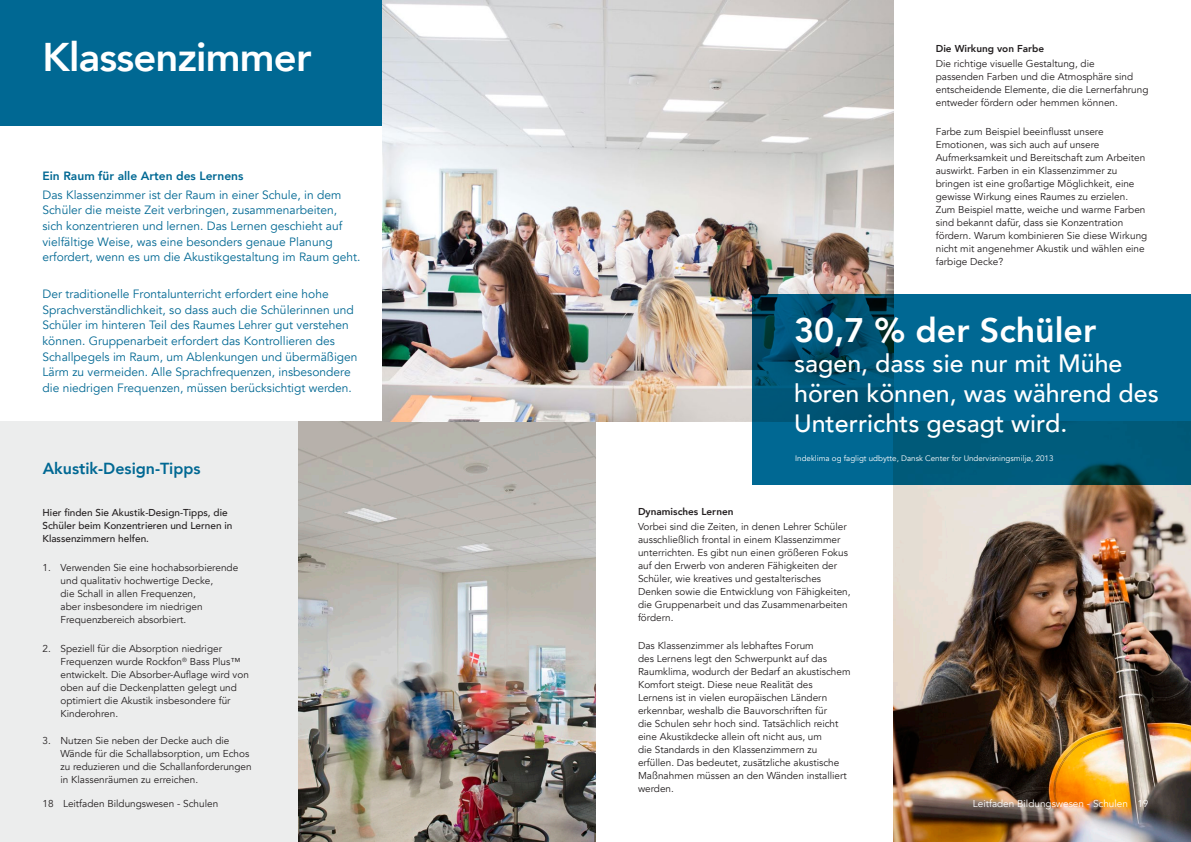
<style>
.page{position:relative;width:1191px;height:842px;background:#fff}
.page>*{position:absolute;margin:0;border:0;box-sizing:border-box;transform-origin:0 0}
.t1{font:800 40px "Avenir";letter-spacing:-.02em;color:#fff}
.t2{font:800 34px "Avenir";color:#fff}
.t3{font:500 25px/30px "Avenir";color:#fff}
.t4{font:800 16px "Avenir";color:#006893}
.t5{font:12px/15.6px "Avenir";color:#006893}
.t6{font:800 12px "Avenir";color:#006893}
.t7{font:10px/13px "Avenir";color:#231f20}
.t8{font:500 10px/13px "Avenir";color:#231f20}
.t9{font:800 10px "Avenir";color:#231f20}
.t10{font:10px "Avenir";color:#fff}
.t11{font:8px "Avenir";color:#fff}
</style>
<div class="page">
<img style="left:298px;top:421px;width:297px;height:421px">
<div style="left:0;top:421px;width:298px;height:421px;background:#eceded"></div>
<div style="left:0;top:0;width:404px;height:126px;background:#006893"></div>
<img style="left:383px;top:0;width:510px;height:421px">
<img style="left:893px;top:485px;width:298px;height:357px">
<svg style="left:752px;top:295px;width:439px;height:190px;background:#005e83"></svg>
<h1 class="t1" style="left:43px;top:26px;width:270px">Klassenzimmer</h1>
<p class="t6" style="left:43px;top:167px;width:202px">Ein Raum für alle Arten des Lernens</p>
<p class="t5" style="left:43px;top:187px;width:319px">Das Klassenzimmer ist der Raum in einer Schule, in dem Schüler die meiste Zeit verbringen, zusammenarbeiten, sich konzentrieren und lernen. Das Lernen geschieht auf vielfältige Weise, was eine besonders genaue Planung erfordert, wenn es um die Akustikgestaltung im Raum geht.</p>
<p class="t5" style="left:43px;top:286px;width:316px">Der traditionelle Frontalunterricht erfordert eine hohe Sprachverständlichkeit, so dass auch die Schülerinnen und Schüler im hinteren Teil des Raumes Lehrer gut verstehen können. Gruppenarbeit erfordert das Kontrollieren des Schallpegels im Raum, um Ablenkungen und übermäßigen Lärm zu vermeiden. Alle Sprachfrequenzen, insbesondere die niedrigen Frequenzen, müssen berücksichtigt werden.</p>
<h3 class="t4" style="left:43px;top:456px;width:159px">Akustik-Design-Tipps</h3>
<p class="t9" style="left:935px;top:41px;width:110px">Die Wirkung von Farbe</p>
<p class="t7" style="left:935px;top:57px;width:214px">Die richtige visuelle Gestaltung, die<br>passenden Farben und die Atmosphäre sind entscheidende Elemente, die die Lernerfahrung entweder fördern oder hemmen können.</p>
<p class="t7" style="left:935px;top:125px;width:213px">Farbe zum Beispiel beeinflusst unsere Emotionen, was sich auch auf unsere Aufmerksamkeit und Bereitschaft zum Arbeiten auswirkt. Farben in ein Klassenzimmer zu bringen ist eine großartige Möglichkeit, eine gewisse Wirkung eines Raumes zu erzielen.<br>Zum Beispiel matte, weiche und warme Farben sind bekannt dafür, dass sie Konzentration fördern. Warum kombinieren Sie diese Wirkung nicht mit angenehmer Akustik und wählen eine farbige Decke?</p>
<h2 class="t2" style="left:794px;top:303px;width:304px">30,7 % der Schüler</h2>
<h3 class="t3" style="left:794px;top:347px;width:366px">sagen, dass sie nur mit Mühe hören können, was während des<br>Unterrichts gesagt wird.</h3>
<p class="t11" style="left:795px;top:454px;width:260px">Indeklima og fagligt udbytte, Dansk Center for Undervisningsmiljø, 2013</p>
<p class="t9" style="left:638px;top:504px;width:97px">Dynamisches Lernen</p>
<p class="t7" style="left:638px;top:520px;width:214px">Vorbei sind die Zeiten, in denen Lehrer Schüler ausschließlich frontal in einem Klassenzimmer unterrichten. Es gibt nun einen größeren Fokus auf den Erwerb von anderen Fähigkeiten der Schüler, wie kreatives und gestalterisches Denken sowie die Entwicklung von Fähigkeiten, die Gruppenarbeit und das Zusammenarbeiten fördern.</p>
<p class="t7" style="left:638px;top:640px;width:214px">Das Klassenzimmer als lebhaftes Forum<br>des Lernens legt den Schwerpunkt auf das Raumklima, wodurch der Bedarf an akustischem Komfort steigt. Diese neue Realität des<br>Lernens ist in vielen europäischen Ländern erkennbar, weshalb die Bauvorschriften für<br>die Schulen sehr hoch sind. Tatsächlich reicht eine Akustikdecke allein oft nicht aus, um<br>die Standards in den Klassenzimmern zu erfüllen. Das bedeutet, zusätzliche akustische Maßnahmen müssen an den Wänden installiert werden.</p>
<p class="t8" style="left:43px;top:506px;width:191px">Hier finden Sie Akustik-Design-Tipps, die<br>Schüler beim Konzentrieren und Lernen in<br>Klassenzimmern helfen.</p>
<p class="t7" style="left:61px;top:561px;width:179px;text-indent:-18px">1. Verwenden Sie eine hochabsorbierende und qualitativ hochwertige Decke,<br>die Schall in allen Frequenzen,<br>aber insbesondere im niedrigen Frequenzbereich absorbiert.</p>
<p class="t7" style="left:61px;top:642px;width:190px;text-indent:-18px">2. Speziell für die Absorption niedriger Frequenzen wurde Rockfon<sup>®</sup> Bass Plus™ entwickelt. Die Absorber-Auflage wird von oben auf die Deckenplatten gelegt und optimiert die Akustik insbesondere für Kinderohren.</p>
<p class="t7" style="left:61px;top:735px;width:193px;text-indent:-18px">3. Nutzen Sie neben der Decke auch die Wände für die Schallabsorption, um Echos zu reduzieren und die Schallanforderungen in Klassenräumen zu erreichen.</p>
<p class="t7" style="left:43px;top:797px;width:13px">18</p>
<p class="t10" style="left:1137px;top:797px;width:13px">19</p>
<p class="t7" style="left:63px;top:797px;width:157px">Leitfaden Bildungswesen - Schulen</p>
<p class="t10" style="left:972px;top:797px;width:157px">Leitfaden Bildungswesen - Schulen</p>
</div>
